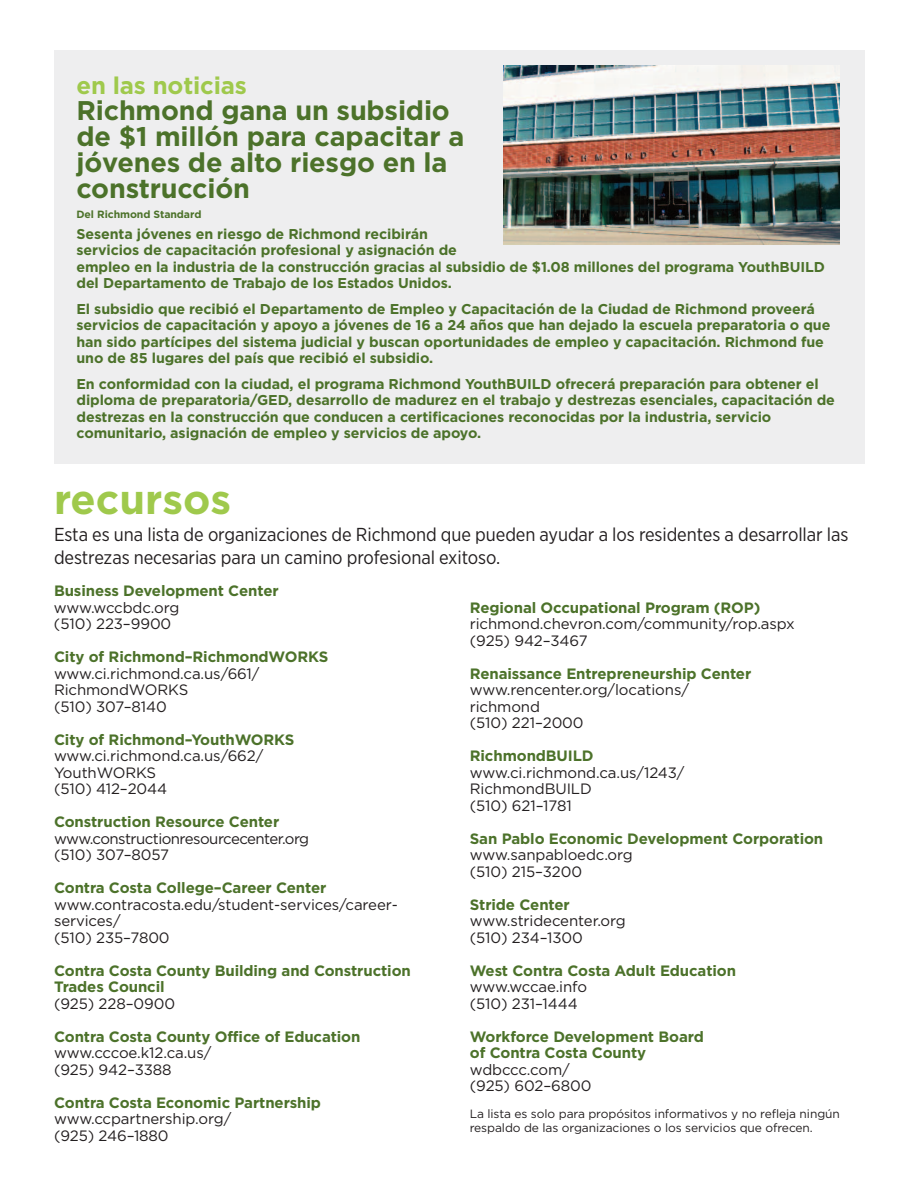
<style>
.page{position:relative;width:918px;height:1188px;background:#fff}
.page>*{position:absolute;margin:0;border:0;box-sizing:border-box;transform-origin:0 0}
.t1{font:700 41.25px "Gotham";color:#9fc94c}
.t2{font:700 27px/25.8px "Gotham";letter-spacing:-.005em;color:#4c722a}
.t3{font:700 24px "Gotham";letter-spacing:-.005em;color:#9fc94c}
.t4{font:18.75px/22.5px "Gotham Narrow";letter-spacing:-.005em;color:#231f20}
.t5{font:15px/16.5px "Gotham";letter-spacing:-.005em;color:#231f20}
.t6{font:700 15px/16.5px "Gotham";letter-spacing:-.005em;color:#4c722a}
.t7{font:15px/16.5px "Gotham";letter-spacing:-.035em;color:#231f20}
.t8{font:700 14.25px/16.5px "Gotham";letter-spacing:-.005em;color:#4c722a}
.t9{font:12px/13.5px "Gotham";letter-spacing:-.005em;color:#231f20}
.t10{font:700 10.5px "Gotham";letter-spacing:-.005em;color:#4c722a}
</style>
<div class="page">
<div style="left:54px;top:51px;width:810px;height:413px;background:#eeeeef"></div>
<img style="left:504px;top:66px;width:336px;height:178px">
<h3 class="t3" style="left:77px;top:72px;width:172px">en las noticias</h3>
<h2 class="t2" style="left:77px;top:98px;width:389px">Richmond gana un subsidio de $1 millón para capacitar a jóvenes de alto riesgo en la construcción</h2>
<p class="t10" style="left:77px;top:208px;width:126px">Del Richmond Standard</p>
<p class="t8" style="left:77px;top:226px;width:750px">Sesenta jóvenes en riesgo de Richmond recibirán<br>servicios de capacitación profesional y asignación de<br>empleo en la industria de la construcción gracias al subsidio de $1.08 millones del programa YouthBUILD del Departamento de Trabajo de los Estados Unidos.</p>
<p class="t8" style="left:77px;top:301px;width:755px">El subsidio que recibió el Departamento de Empleo y Capacitación de la Ciudad de Richmond proveerá servicios de capacitación y apoyo a jóvenes de 16 a 24 años que han dejado la escuela preparatoria o que han sido partícipes del sistema judicial y buscan oportunidades de empleo y capacitación. Richmond fue uno de 85 lugares del país que recibió el subsidio.</p>
<p class="t8" style="left:77px;top:376px;width:760px">En conformidad con la ciudad, el programa Richmond YouthBUILD ofrecerá preparación para obtener el diploma de preparatoria/GED, desarrollo de madurez en el trabajo y destrezas esenciales, capacitación de destrezas en la construcción que conducen a certificaciones reconocidas por la industria, servicio comunitario, asignación de empleo y servicios de apoyo.</p>
<h1 class="t1" style="left:54px;top:476px;width:179px">recursos</h1>
<h3 class="t4" style="left:54px;top:525px;width:796px">Esta es una lista de organizaciones de Richmond que pueden ayudar a los residentes a desarrollar las destrezas necesarias para un camino profesional exitoso.</h3>
<p class="t6" style="left:54px;top:583px;width:226px">Business Development Center</p>
<p class="t5" style="left:54px;top:599px;width:127px">www.wccbdc.org (510) 223–9900</p>
<p class="t6" style="left:54px;top:649px;width:276px">City of Richmond–RichmondWORKS</p>
<p class="t5" style="left:54px;top:665px;width:207px">www.ci.richmond.ca.us/661/<br>RichmondWORKS<br>(510) 307–8140</p>
<p class="t6" style="left:54px;top:731px;width:242px">City of Richmond–YouthWORKS</p>
<p class="t5" style="left:54px;top:748px;width:211px">www.ci.richmond.ca.us/662/<br>YouthWORKS<br>(510) 412–2044</p>
<p class="t6" style="left:54px;top:814px;width:227px">Construction Resource Center</p>
<p class="t7" style="left:54px;top:830px;width:257px">www.constructionresourcecenter.org (510) 307–8057</p>
<p class="t6" style="left:54px;top:880px;width:274px">Contra Costa College–Career Center</p>
<p class="t5" style="left:54px;top:896px;width:345px">www.contracosta.edu/student-services/career&shy;services/<br>(510) 235–7800</p>
<p class="t6" style="left:54px;top:962px;width:358px">Contra Costa County Building and Construction<br>Trades Council</p>
<p class="t5" style="left:54px;top:995px;width:123px">(925) 228–0900</p>
<p class="t6" style="left:54px;top:1028px;width:308px">Contra Costa County Office of Education</p>
<p class="t5" style="left:54px;top:1045px;width:159px">www.cccoe.k12.ca.us/ (925) 942–3388</p>
<p class="t6" style="left:54px;top:1094px;width:269px">Contra Costa Economic Partnership</p>
<p class="t5" style="left:54px;top:1111px;width:179px">www.ccpartnership.org/ (925) 246–1880</p>
<p class="t6" style="left:470px;top:599px;width:292px">Regional Occupational Program (ROP)</p>
<p class="t5" style="left:470px;top:616px;width:327px">richmond.chevron.com/community/rop.aspx (925) 942–3467</p>
<p class="t6" style="left:470px;top:665px;width:283px">Renaissance Entrepreneurship Center</p>
<p class="t5" style="left:470px;top:682px;width:221px">www.rencenter.org/locations/ richmond<br>(510) 221–2000</p>
<p class="t6" style="left:470px;top:748px;width:125px">RichmondBUILD</p>
<p class="t5" style="left:470px;top:764px;width:216px">www.ci.richmond.ca.us/1243/<br>RichmondBUILD<br>(510) 621–1781</p>
<p class="t6" style="left:470px;top:830px;width:355px">San Pablo Economic Development Corporation</p>
<p class="t5" style="left:470px;top:847px;width:164px">www.sanpabloedc.org (510) 215–3200</p>
<p class="t6" style="left:470px;top:896px;width:101px">Stride Center</p>
<p class="t5" style="left:470px;top:913px;width:157px">www.stridecenter.org (510) 234–1300</p>
<p class="t6" style="left:470px;top:962px;width:268px">West Contra Costa Adult Education</p>
<p class="t5" style="left:470px;top:979px;width:119px">www.wccae.info (510) 231–1444</p>
<p class="t6" style="left:470px;top:1028px;width:236px">Workforce Development Board of Contra Costa County</p>
<p class="t5" style="left:470px;top:1061px;width:123px">wdbccc.com/ (925) 602–6800</p>
<p class="t9" style="left:470px;top:1108px;width:372px">La lista es solo para propósitos informativos y no refleja ningún respaldo de las organizaciones o los servicios que ofrecen.</p>
</div>
